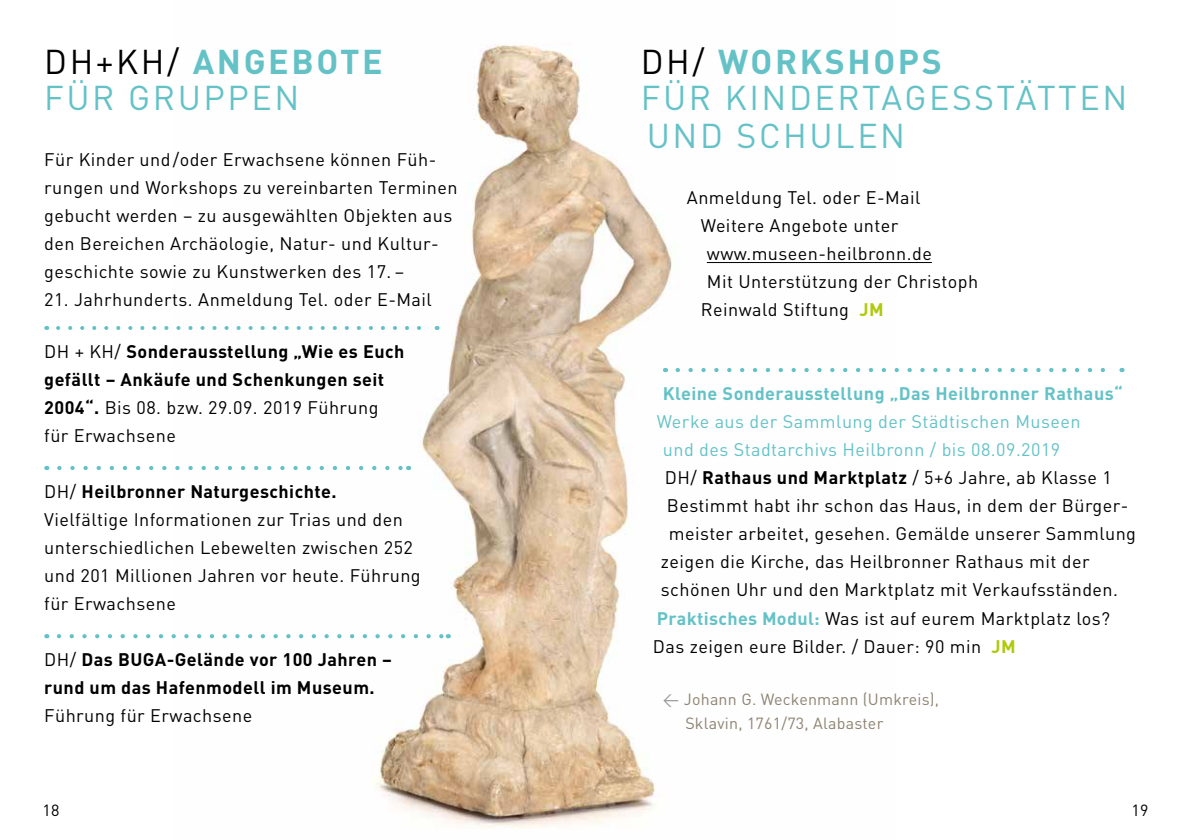
<style>
.page{position:relative;width:1191px;height:840px;background:#fff}
.page>*{position:absolute;margin:0;border:0;box-sizing:border-box;transform-origin:0 0}
.t1{font:34px/37px "DIN";letter-spacing:.075em;color:#64c2c7}
.t2{font:18px/28px "DIN";letter-spacing:.025em;color:#000}
.t3{font:700 18px/28px "DIN";letter-spacing:.025em;color:#000}
.t4{font:18px "DIN";letter-spacing:.025em;color:#64c2c7}
.t5{font:700 18px "DIN";letter-spacing:.025em;color:#64c2c7}
.t6{font:16px/24px "DIN";letter-spacing:.015em;color:#8c8371}
.t7{font:16px "DIN";color:#000}
.s1{color:#000}
.s2{font-weight:700}
.s3{font-weight:400}
.s4{font-weight:700;color:#afca0b}
.s5{font-weight:700;color:#64c2c7}
.s6{color:#969394}
</style>
<div class="page">
<img style="left:173px;top:44px;width:723px;height:785px">
<svg style="left:58px;top:326px;width:379px;height:4px"></svg>
<svg style="left:59px;top:465px;width:343px;height:5px"></svg>
<svg style="left:59px;top:633px;width:382px;height:5px"></svg>
<hr style="left:707px;top:262px;width:225px;height:1px;background:#000">
<svg style="left:677px;top:368px;width:428px;height:4px"></svg>
<h1 class="t1" style="left:44px;top:43px;width:340px;line-height:36px"><span class="s1">DH+KH/</span> <span class="s2">ANGEBOTE<br></span>FÜR GRUPPEN</h1>
<p class="t2" style="left:44px;top:145px;width:415px">Für Kinder und/oder Erwachsene können Füh&shy;rungen und Workshops zu vereinbarten Terminen gebucht werden – zu ausgewählten Objekten aus den Bereichen Archäologie, Natur- und Kultur&shy;geschichte sowie zu Kunstwerken des 17. –</p>
<p class="t2" style="left:44px;top:285px;width:389px">21. Jahrhunderts. Anmeldung Tel. oder E-Mail</p>
<p class="t3" style="left:44px;top:336px;width:362px"><span class="s3">DH + KH/</span> Sonderausstellung „Wie es Euch gefällt – Ankäufe und Schenkungen seit 2004“. <span class="s3">Bis 08. bzw. 29.09. 2019 Führung für Erwachsene</span></p>
<p class="t2" style="left:44px;top:477px;width:378px">DH/ <span class="s2">Heilbronner Naturgeschichte.<br></span>Vielfältige Informationen zur Trias und den unterschiedlichen Lebewelten zwischen 252 und 201 Millionen Jahren vor heute. Führung für Erwachsene</p>
<p class="t3" style="left:44px;top:644px;width:349px"><span class="s3">DH/</span> Das BUGA-Gelände vor 100 Jahren – rund um das Hafenmodell im Museum.</p>
<p class="t2" style="left:44px;top:701px;width:209px">Führung für Erwachsene</p>
<h1 class="t1" style="left:641px;top:42px;width:488px"><span class="s1">DH/</span> <span class="s2">WORKSHOPS<br></span>FÜR KINDERTAGESSTÄTTEN<br>UND SCHULEN</h1>
<p class="t2" style="left:687px;top:183px;width:235px">Anmeldung Tel. oder E-Mail</p>
<p class="t2" style="left:701px;top:211px;width:199px">Weitere Angebote unter</p>
<p class="t2" style="left:707px;top:239px;width:226px">www.museen-heilbronn.de</p>
<p class="t2" style="left:707px;top:267px;width:273px">Mit Unterstützung der Christoph</p>
<p class="t2" style="left:701px;top:295px;width:184px">Reinwald Stiftung <span class="s4">JM</span></p>
<p class="t5" style="left:663px;top:381px;width:461px">Kleine Sonderausstellung „Das Heilbronner Rathaus“</p>
<p class="t4" style="left:657px;top:410px;width:425px">Werke aus der Sammlung der Städtischen Museen</p>
<p class="t4" style="left:663px;top:438px;width:399px">und des Stadtarchivs Heilbronn / bis 08.09.2019</p>
<p class="t2" style="left:665px;top:463px;width:448px">DH/ <span class="s2">Rathaus und Marktplatz</span> / 5+6 Jahre, ab Klasse 1</p>
<p class="t2" style="left:667px;top:491px;width:463px">Bestimmt habt ihr schon das Haus, in dem der Bürger-</p>
<p class="t2" style="left:669px;top:519px;width:469px">meister arbeitet, gesehen. Gemälde unserer Sammlung</p>
<p class="t2" style="left:661px;top:547px;width:430px">zeigen die Kirche, das Heilbronner Rathaus mit der</p>
<p class="t2" style="left:661px;top:575px;width:459px">schönen Uhr und den Marktplatz mit Verkaufsständen.</p>
<p class="t2" style="left:657px;top:603px;width:455px"><span class="s5">Praktisches Modul:</span> Was ist auf eurem Marktplatz los?</p>
<p class="t2" style="left:653px;top:631px;width:364px">Das zeigen eure Bilder. / Dauer: 90 min <span class="s4">JM</span></p>
<p class="t6" style="left:685px;top:686px;width:255px;text-indent:-22px"><span class="s6">&lt;</span> Johann G. Weckenmann (Umkreis),<br>Sklavin, 1761/73, Alabaster</p>
<p class="t7" style="left:43px;top:799px;width:19px">18</p>
<p class="t7" style="left:1131px;top:799px;width:19px">19</p>
</div>
